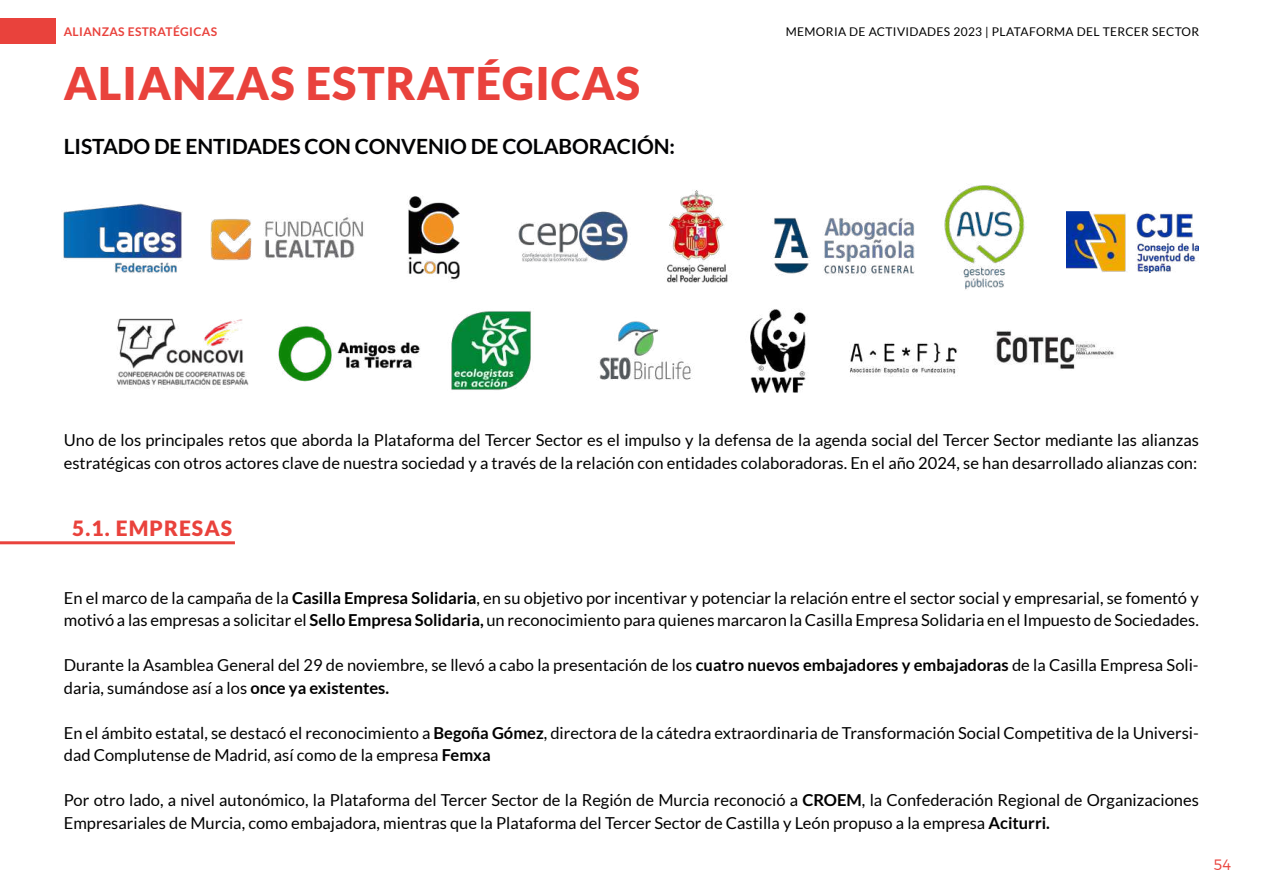
<style>
.page{position:relative;width:1263px;height:893px;background:#fff}
.page>*{position:absolute;margin:0;border:0;box-sizing:border-box;transform-origin:0 0}
.t1{font:900 45px "Lato";letter-spacing:.025em;color:#e9423c}
.t2{font:700 21px "Lato";letter-spacing:-.005em;color:#020203}
.t3{font:900 21px "Lato";letter-spacing:.05em;color:#e9423c}
.t4{font:16.5px/22.5px "Lato";color:#000}
.t5{font:300 15px "Montserrat";color:#e9423c}
.t6{font:12px "Lato";letter-spacing:.03em;color:#000}
.t7{font:700 12px "Lato";letter-spacing:.03em;color:#e9423c}
.s1{font-weight:700}
</style>
<div class="page">
<div style="left:0;top:18px;width:55px;height:26px;background:#e9423c"></div>
<img style="left:63px;top:203px;width:120px;height:71px">
<img style="left:210px;top:217px;width:154px;height:44px">
<img style="left:408px;top:196px;width:52px;height:84px">
<img style="left:517px;top:211px;width:111px;height:51px">
<img style="left:667px;top:190px;width:61px;height:93px">
<img style="left:773px;top:218px;width:142px;height:58px">
<img style="left:944px;top:185px;width:81px;height:105px">
<img style="left:116px;top:318px;width:133px;height:71px">
<img style="left:278px;top:325px;width:142px;height:57px">
<img style="left:451px;top:310px;width:80px;height:80px">
<img style="left:597px;top:321px;width:94px;height:59px">
<img style="left:750px;top:308px;width:56px;height:84px">
<img style="left:849px;top:342px;width:109px;height:35px">
<img style="left:996px;top:330px;width:118px;height:39px">
<img style="left:1066px;top:211px;width:133px;height:61px">
<hr style="left:0;top:541px;width:235px;height:3px;background:#e9423c">
<p class="t7" style="left:64px;top:25px;width:155px">ALIANZAS ESTRATÉGICAS</p>
<p class="t6" style="left:786px;top:25px;width:415px">MEMORIA DE ACTIVIDADES 2023 | PLATAFORMA DEL TERCER SECTOR</p>
<h1 class="t1" style="left:64px;top:57px;width:578px">ALIANZAS ESTRATÉGICAS</h1>
<p class="t2" style="left:64px;top:134px;width:613px">LISTADO DE ENTIDADES CON CONVENIO DE COLABORACIÓN:</p>
<p class="t4" style="left:64px;top:429px;width:1136px">Uno de los principales retos que aborda la Plataforma del Tercer Sector es el impulso y la defensa de la agenda social del Tercer Sector mediante las alianzas estratégicas con otros actores clave de nuestra sociedad y a través de la relación con entidades colaboradoras. En el año 2024, se han desarrollado alianzas con:</p>
<p class="t3" style="left:72px;top:516px;width:161px">5.1. EMPRESAS</p>
<p class="t4" style="left:64px;top:586px;width:1137px">En el marco de la campaña de la <span class="s1">Casilla Empresa Solidaria</span>, en su objetivo por incentivar y potenciar la relación entre el sector social y empresarial, se fomentó y motivó a las empresas a solicitar el <span class="s1">Sello Empresa Solidaria,</span> un reconocimiento para quienes marcaron la Casilla Empresa Solidaria en el Impuesto de Sociedades.</p>
<p class="t4" style="left:64px;top:654px;width:1136px">Durante la Asamblea General del 29 de noviembre, se llevó a cabo la presentación de los <span class="s1">cuatro nuevos embajadores y embajadoras</span> de la Casilla Empresa Soli&shy;daria, sumándose así a los <span class="s1">once ya existentes.</span></p>
<p class="t4" style="left:64px;top:721px;width:1136px">En el ámbito estatal, se destacó el reconocimiento a <span class="s1">Begoña Gómez</span>, directora de la cátedra extraordinaria de Transformación Social Competitiva de la Universi&shy;dad Complutense de Madrid, así como de la empresa <span class="s1">Femxa</span></p>
<p class="t4" style="left:64px;top:789px;width:1136px">Por otro lado, a nivel autonómico, la Plataforma del Tercer Sector de la Región de Murcia reconoció a <span class="s1">CROEM</span>, la Confederación Regional de Organizaciones<br>Empresariales de Murcia, como embajadora, mientras que la Plataforma del Tercer Sector de Castilla y León propuso a la empresa <span class="s1">Aciturri.</span></p>
<p class="t5" style="left:1214px;top:856px;width:19px">54</p>
</div>
